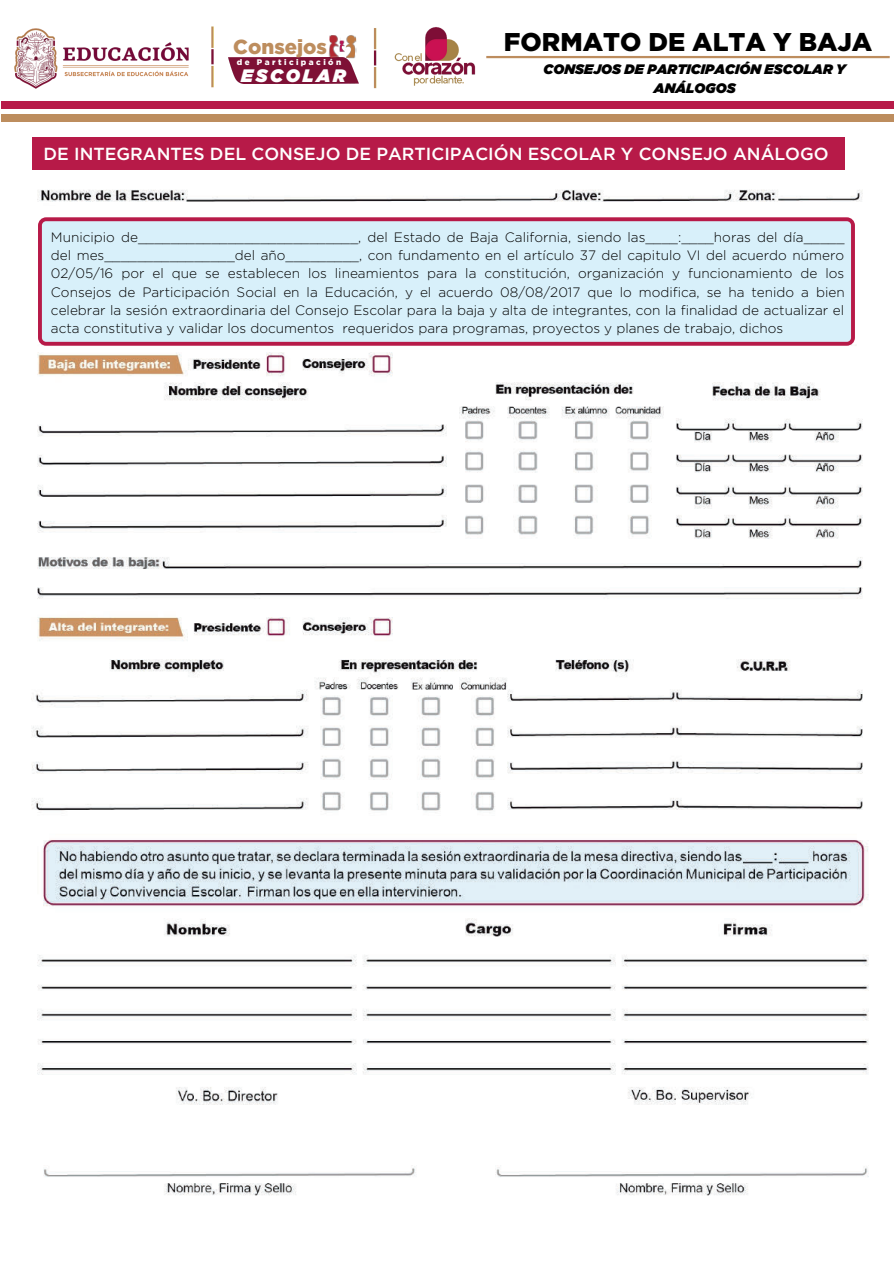
<style>
.page{position:relative;width:894px;height:1264px;background:#fff}
.page>*{position:absolute;margin:0;border:0;box-sizing:border-box;transform-origin:0 0}
.t1{font:900 25.65px "Gotham";color:#000}
.t2{font:900 20.4px "Gotham";color:#bd8d5e}
.t3{font:italic 900 18px "Gotham";letter-spacing:.145em;color:#fff}
.t4{font:500 17.4px "Gotham";color:#fff}
.t5{font:italic 900 13.8px/18.9px "Gotham";color:#000;text-align:center}
.t6{font:300 13.65px/18.1px "Gotham";color:#000;text-align:justify}
.t7{font:900 8.1px "Gotham";letter-spacing:.3em;color:#fff}
</style>
<div class="page">
<img style="left:228px;top:57px;width:131px;height:27px">
<img style="left:328px;top:35px;width:12px;height:23px">
<svg style="left:339px;top:40px;width:6px;height:13px"></svg>
<img style="left:345px;top:35px;width:11px;height:24px">
<img style="left:14px;top:26px;width:200px;height:63px">
<div style="left:1px;top:114px;width:892px;height:7px;background:#bd8d5e"></div>
<div style="left:1px;top:101px;width:892px;height:8px;background:#b71a48"></div>
<img style="left:373px;top:27px;width:139px;height:62px">
<hr style="left:486px;top:56px;width:403px;height:2px;background:#bd8d5e">
<img style="left:31px;top:190px;width:838px;height:1006px">
<div style="left:33px;top:137px;width:811px;height:32px;background:#b71a48"></div>
<div style="left:23px;top:206px;width:854px;height:137px;background:#fff"></div>
<svg style="left:38px;top:217px;width:816px;height:129px;background:#d5e1ee"></svg>
<h2 class="t2" style="left:233px;top:38px;width:95px">Consejos</h2>
<p class="t7" style="left:237px;top:59px;width:106px">de Participación</p>
<h3 class="t3" style="left:241px;top:68px;width:106px">ESCOLAR</h3>
<h1 class="t1" style="left:504px;top:31px;width:370px">FORMATO DE ALTA Y BAJA</h1>
<p class="t5" style="left:543px;top:60px;width:304px">CONSEJOS DE PARTICIPACIÓN ESCOLAR Y<br>ANÁLOGOS</p>
<p class="t4" style="left:43px;top:146px;width:786px">DE INTEGRANTES DEL CONSEJO DE PARTICIPACIÓN ESCOLAR Y CONSEJO ANÁLOGO</p>
<p class="t6" style="left:51px;top:229px;width:795px">Municipio de___________________________, del Estado de Baja California, siendo las____:____horas del día_____ del mes________________del año_________, con fundamento en el artículo 37 del capitulo VI del acuerdo número 02/05/16 por el que se establecen los lineamientos para la constitución, organización y funcionamiento de los Consejos de Participación Social en la Educación, y el acuerdo 08/08/2017 que lo modifica, se ha tenido a bien celebrar la sesión extraordinaria del Consejo Escolar para la baja y alta de integrantes, con la finalidad de actualizar el acta constitutiva y validar los documentos requeridos para programas, proyectos y planes de trabajo, dichos</p>
</div>
